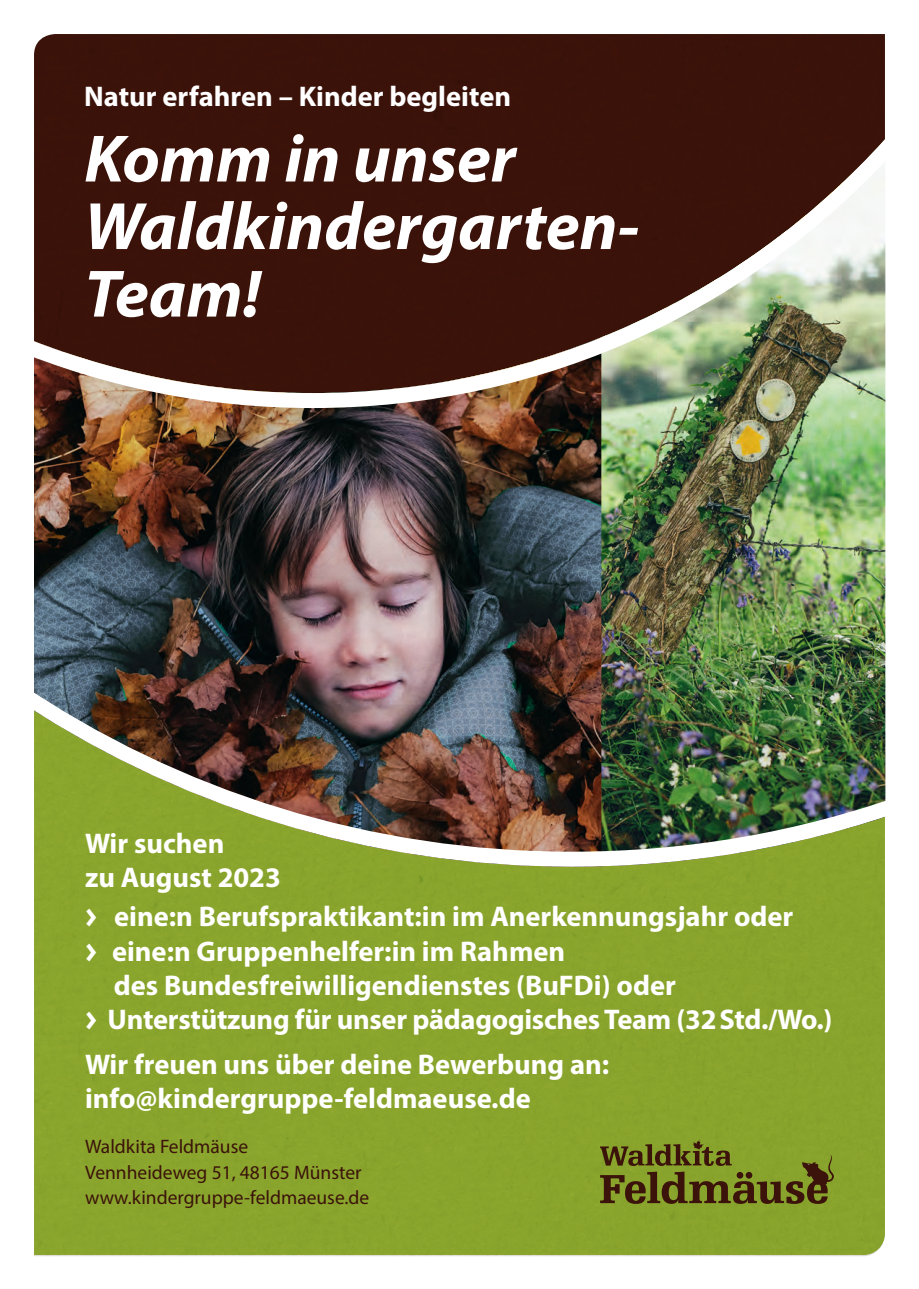
<style>
.page{position:relative;width:919px;height:1289px;background:#fff}
.page>*{position:absolute;margin:0;border:0;box-sizing:border-box;transform-origin:0 0}
.t1{font:italic 700 67.5px/67.5px "Myriad Pro";color:#fff}
.t2{font:700 28.5px/34.2px "Myriad Pro";color:#fff}
.t3{font:19.5px/25.3px "Myriad Pro";color:#3b130a}
.s1{font-family:"Meta Offc Pro"}
</style>
<div class="page">
<img style="left:34px;top:35px;width:850px;height:1221px">
<svg style="left:600px;top:1139px;width:233px;height:64px;background:#707621"></svg>
<p class="t2" style="left:84px;top:79px;width:428px">Natur erfahren – Kinder begleiten</p>
<h1 class="t1" style="left:84px;top:123px;width:556px">Komm in unser<br>Waldkindergarten-<br>Team!</h1>
<p class="t2" style="left:85px;top:825px;width:197px">Wir suchen<br>zu August 2023</p>
<p class="t2" style="left:85px;top:898px;width:709px"><span class="s1">&gt;</span> eine:n Berufspraktikant:in im Anerkennungsjahr oder</p>
<p class="t2" style="left:85px;top:932px;width:481px"><span class="s1">&gt;</span> eine:n Gruppenhelfer:in im Rahmen</p>
<p class="t2" style="left:114px;top:967px;width:563px">des Bundesfreiwilligendienstes (BuFDi) oder</p>
<p class="t2" style="left:85px;top:1001px;width:748px"><span class="s1">&gt;</span> Unterstützung für unser pädagogisches Team (32Std./Wo.)</p>
<p class="t2" style="left:85px;top:1046px;width:525px">Wir freuen uns über deine Bewerbung an: info@kindergruppe-feldmaeuse.de</p>
<p class="t3" style="left:85px;top:1133px;width:286px">Waldkita Feldmäuse<br>Vennheideweg 51, 48165 Münster www.kindergruppe-feldmaeuse.de</p>
</div>
